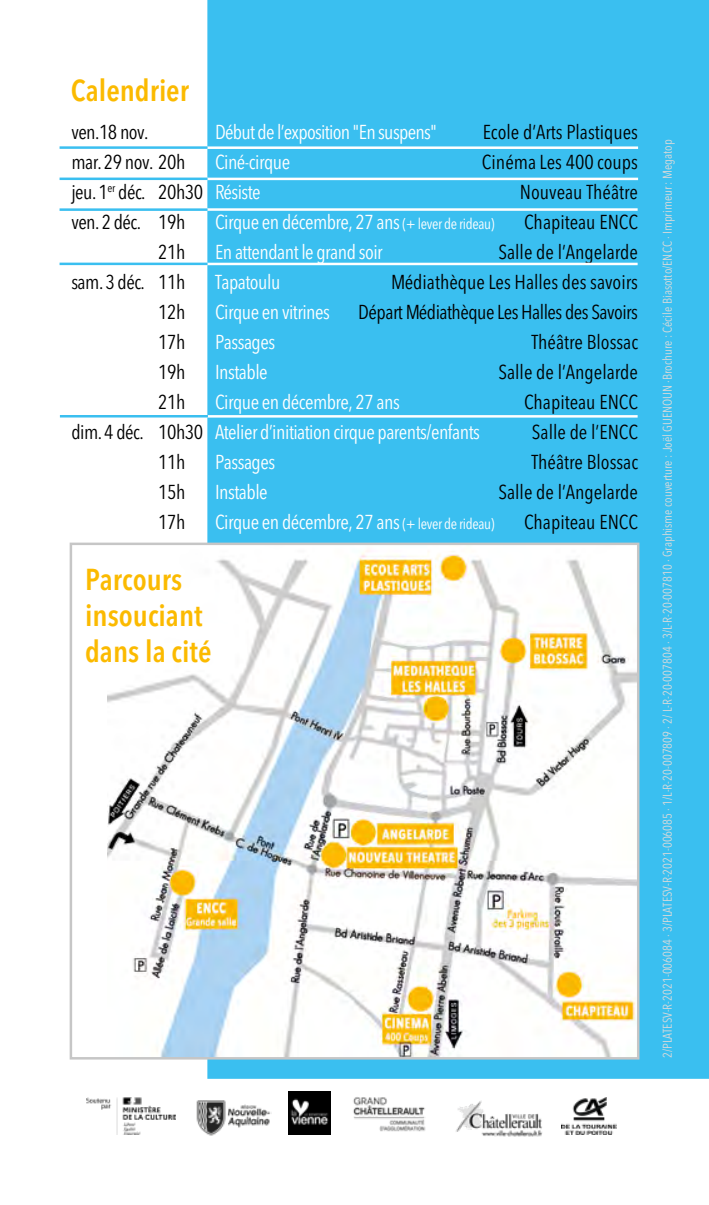
<style>
.page{position:relative;width:709px;height:1205px;background:#fff}
.page>*{position:absolute;margin:0;border:0;box-sizing:border-box;transform-origin:0 0}
.t1{font:600 condensed 30px/36px "Avenir Next";color:#fbba00}
.t2{font:condensed 20px/30px "Avenir Next";color:#000;text-align:right}
.t3{font:condensed 20px/30px "Avenir Next";letter-spacing:-.025em;color:#fff}
.t4{font:condensed 20px/30px "Avenir Next";letter-spacing:-.025em;color:#000}
.t5{font:condensed 12.5px "Avenir Next";color:#dadada}
.s1{font-size:15px}
</style>
<div class="page">
<div style="left:207px;top:0;width:502px;height:1079px;background:#3abff0"></div>
<hr style="left:71px;top:146px;width:567px;height:3px;background:#fff">
<hr style="left:71px;top:178px;width:567px;height:2px;background:#fff">
<hr style="left:71px;top:208px;width:566px;height:3px;background:#fff">
<hr style="left:71px;top:263px;width:566px;height:2px;background:#fff">
<hr style="left:71px;top:415px;width:566px;height:3px;background:#fff">
<img style="left:107px;top:545px;width:529px;height:511px">
<div style="left:70px;top:542px;width:569px;height:517px;border:2px solid #c6c6c6"></div>
<img style="left:353px;top:1097px;width:73px;height:35px">
<img style="left:87px;top:1097px;width:88px;height:37px">
<img style="left:196px;top:1100px;width:76px;height:36px">
<img style="left:288px;top:1091px;width:43px;height:43px">
<img style="left:562px;top:1097px;width:54px;height:37px">
<img style="left:456px;top:1101px;width:86px;height:36px">
<hr style="left:60px;top:146px;width:147px;height:3px;background:#3abff0">
<hr style="left:60px;top:178px;width:147px;height:2px;background:#3abff0">
<hr style="left:60px;top:263px;width:147px;height:2px;background:#3abff0">
<hr style="left:60px;top:415px;width:148px;height:2px;background:#3abff0">
<hr style="left:60px;top:208px;width:147px;height:3px;background:#3abff0">
<h1 class="t1" style="left:71px;top:72px;width:120px">Calendrier</h1>
<p class="t4" style="left:71px;top:117px;width:115px">ven.18 nov.<br>mar. 29 nov. 20h jeu. 1<sup>er</sup> déc.<br>ven. 2 déc.</p>
<p class="t4" style="left:158px;top:177px;width:46px">20h30<br>19h<br>21h<br>11h<br>12h<br>17h<br>19h<br>21h<br>10h30<br>11h<br>15h<br>17h</p>
<p class="t2" style="left:71px;top:267px;width:75px">sam. 3 déc.</p>
<p class="t2" style="left:71px;top:417px;width:74px">dim. 4 déc.</p>
<p class="t3" style="left:215px;top:117px;width:281px">Début de l’exposition "En suspens"<br>Ciné-cirque<br>Résiste<br>Cirque en décembre, 27 ans <span class="s1">(+ lever de rideau)<br></span>En attendant le grand soir<br>Tapatoulu<br>Cirque en vitrines<br>Passages<br>Instable<br>Cirque en décembre, 27 ans<br>Atelier d’initiation cirque parents/enfants<br>Passages<br>Instable<br>Cirque en décembre, 27 ans <span class="s1">(+ lever de rideau)</span></p>
<p class="t2" style="left:358px;top:117px;width:281px">Ecole d’Arts Plastiques<br>Cinéma Les 400 coups<br>Nouveau Théâtre<br>Chapiteau ENCC<br>Salle de l’Angelarde<br>Médiathèque Les Halles des savoirs<br>Départ Médiathèque Les Halles des Savoirs<br>Théâtre Blossac<br>Salle de l’Angelarde<br>Chapiteau ENCC<br>Salle de l’ENCC<br>Théâtre Blossac<br>Salle de l’Angelarde<br>Chapiteau ENCC</p>
<h1 class="t1" style="left:85px;top:561px;width:128px">Parcours insouciant dans la cité</h1>
<p class="t5" style="left:660px;top:1058px;width:920px;rotate:-90deg">2/PLATESV-R-2021-006084 · 3/PLATESV-R-2021-006085 · 1/L-R-20-007809 · 2/ L-R-20-007804 · 3/L-R-20-007810 · Graphisme couverture : Joël GUENOUN ·Brochure : Cécile Biasotto/ENCC · Imprimeur : Megatop</p>
</div>
